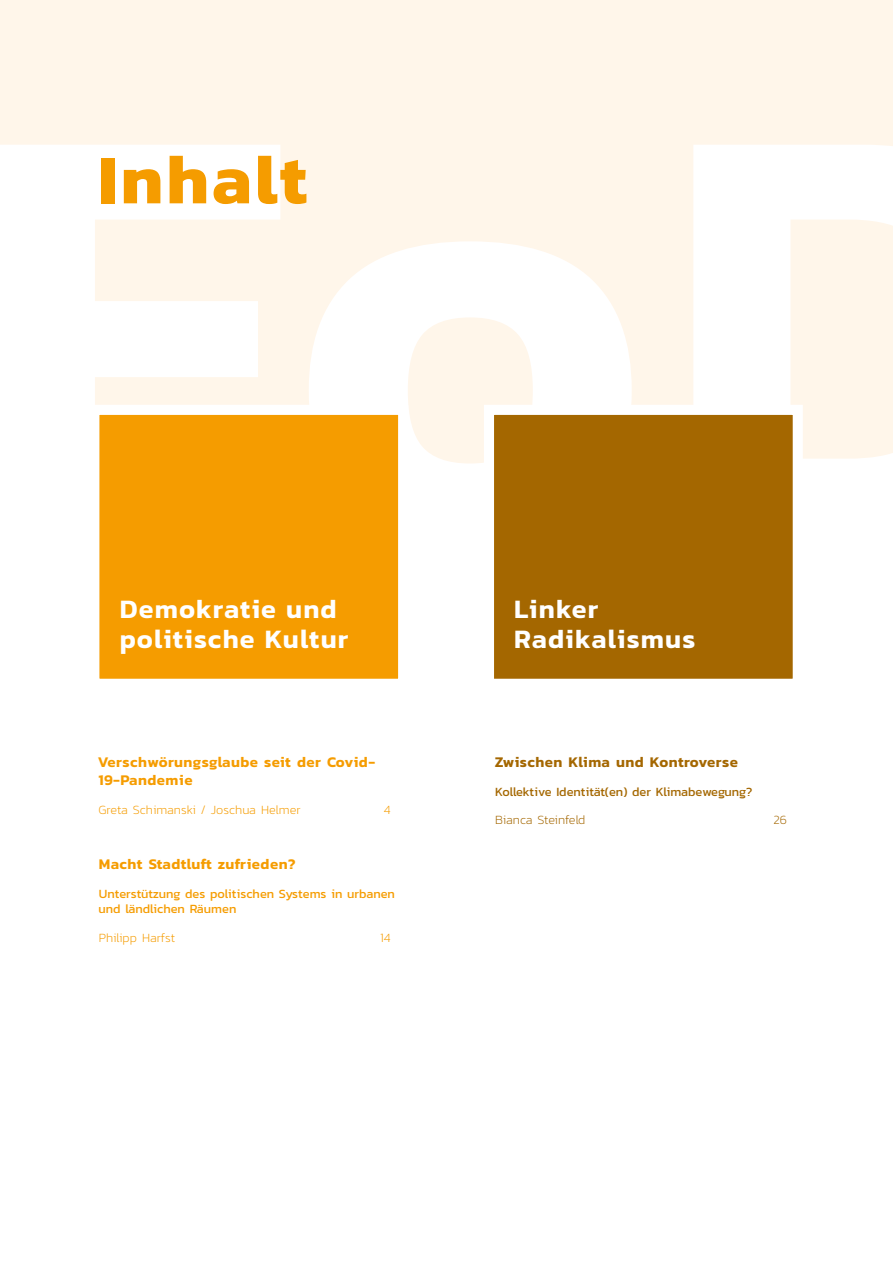
<style>
.page{position:relative;width:893px;height:1263px;background:#fff}
.page>*{position:absolute;margin:0;border:0;box-sizing:border-box;transform-origin:0 0}
.t1{font:600 603.75px "Kanit";color:#fff}
.t2{font:700 70.5px "Kanit";letter-spacing:.045em;color:#f59c00}
.t3{font:600 27px/30px "Kanit";letter-spacing:.04em;color:#fff}
.t4{font:600 15px/18px "Kanit";letter-spacing:.03em;color:#f59c00}
.t5{font:600 15px "Kanit";letter-spacing:.03em;color:#a46700}
.t6{font:12.75px/15.8px "Kanit";color:#f59c00}
.t7{font:200 12.75px "Kanit";color:#f59c00}
.t8{font:12.75px "Kanit";color:#a46700}
.t9{font:200 12.75px "Kanit";color:#a46700}
</style>
<div class="page">
<div style="left:0;top:0;width:893px;height:527px;background:#fff6ea"></div>
<div style="left:489px;top:410px;width:309px;height:274px;background:#a46700"></div>
<div style="left:484px;top:405px;width:319px;height:284px;border:10px solid #fff"></div>
<div style="left:94px;top:410px;width:309px;height:274px;background:#f59c00"></div>
<div style="left:89px;top:405px;width:319px;height:284px;border:10px solid #fff"></div>
<h1 class="t1" style="left:-33px;top:-131px;width:1097px">FoD</h1>
<h2 class="t2" style="left:98px;top:125px;width:210px">Inhalt</h2>
<h3 class="t3" style="left:120px;top:593px;width:230px">Demokratie und politische Kultur</h3>
<p class="t4" style="left:98px;top:753px;width:279px">Verschwörungsglaube seit der Covid-<br>19-Pandemie</p>
<p class="t7" style="left:98px;top:801px;width:204px">Greta Schimanski / Joschua Helmer</p>
<p class="t7" style="left:384px;top:801px;width:8px">4</p>
<p class="t4" style="left:99px;top:855px;width:198px">Macht Stadtluft zufrieden?</p>
<p class="t6" style="left:99px;top:885px;width:298px">Unterstützung des politischen Systems in urbanen und ländlichen Räumen</p>
<p class="t7" style="left:99px;top:929px;width:78px">Philipp Harfst</p>
<p class="t7" style="left:380px;top:929px;width:12px">14</p>
<h3 class="t3" style="left:514px;top:593px;width:183px">Linker<br>Radikalismus</h3>
<p class="t5" style="left:495px;top:751px;width:245px">Zwischen Klima und Kontroverse</p>
<p class="t8" style="left:495px;top:782px;width:259px">Kollektive Identität(en) der Klimabewegung?</p>
<p class="t9" style="left:495px;top:812px;width:92px">Bianca Steinfeld</p>
<p class="t9" style="left:773px;top:812px;width:15px">26</p>
</div>
